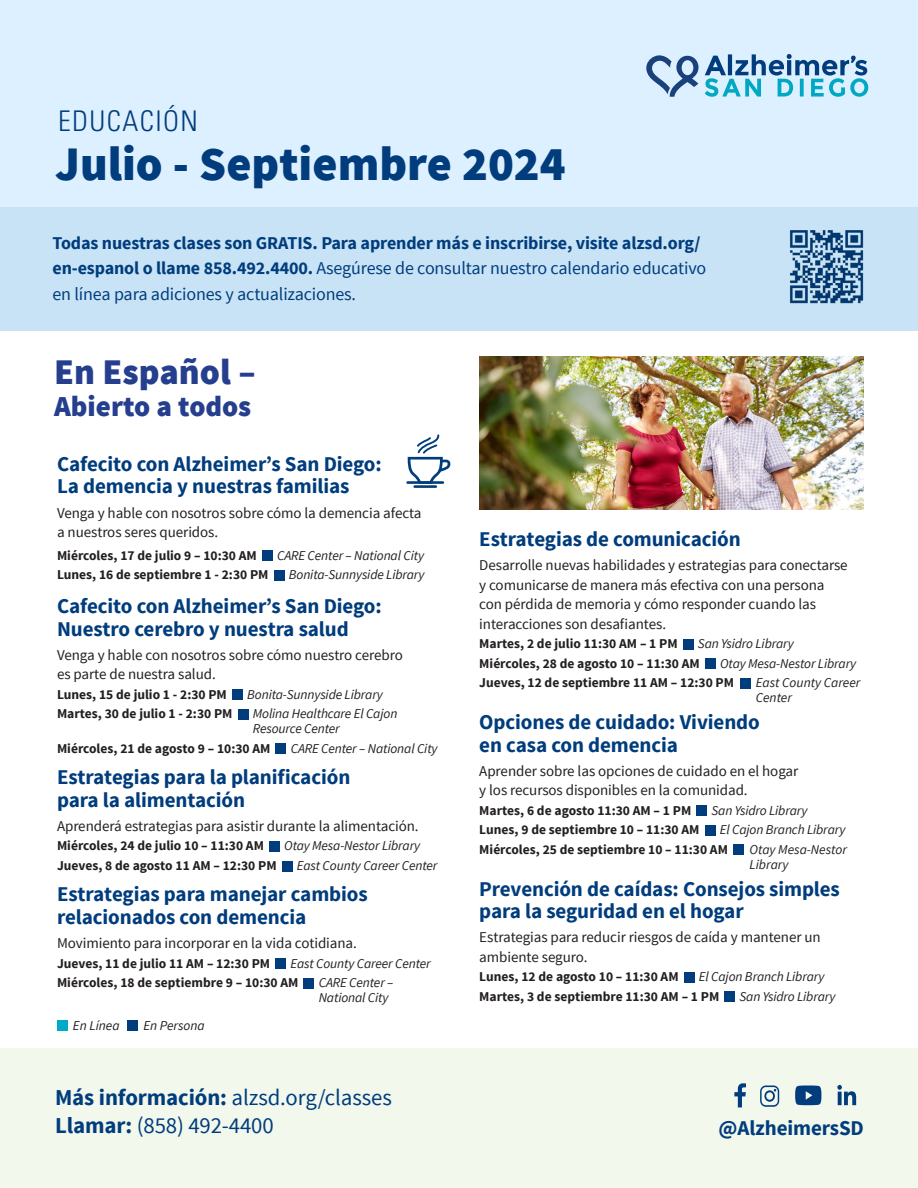
<style>
.page{position:relative;width:918px;height:1188px;background:#fff}
.page>*{position:absolute;margin:0;border:0;box-sizing:border-box;transform-origin:0 0}
.t1{font:900 48px "Source Sans Pro";color:#013d7d}
.t2{font:900 36px "Source Sans Pro";color:#253f8e}
.t3{font:900 28.8px "Source Sans Pro";color:#253f8e}
.t4{font:300 condensed 28.5px "Univers LT Std";letter-spacing:.05em;color:#013d7d}
.Class_Title{font:22.8px "Source Sans Pro";letter-spacing:-.005em;color:#013d7d}
.Class_Title-2{font:700 21px/22.5px "Source Sans Pro";letter-spacing:-.005em;color:#013d7d}
.Class_Title-3{font:700 18px/25.5px "Source Sans Pro";letter-spacing:-.01em;color:#013d7d}
.Class_Title-4{font:15px/19.5px "Source Sans Pro";letter-spacing:-.005em;color:#231f20}
.Class_Title-5{font:700 13.5px "Source Sans Pro";color:#231f20}
.Class_Title-6{font:italic 13.5px/15px "Source Sans Pro";letter-spacing:-.01em;color:#231f20}
.s1{font-weight:400}
.s2{font-weight:700}
</style>
<div class="page">
<div style="left:0;top:1049px;width:918px;height:139px;background:#f3f8ed"></div>
<div style="left:0;top:0;width:918px;height:207px;background:#ddf0ff"></div>
<hr style="left:406px;top:481px;width:38px;height:3px;background:#013d7d">
<hr style="left:413px;top:485px;width:24px;height:3px;background:#013d7d">
<svg style="left:408px;top:434px;width:43px;height:50px"></svg>
<svg style="left:760px;top:1085px;width:19px;height:22px"></svg>
<svg style="left:734px;top:1083px;width:12px;height:24px"></svg>
<svg style="left:837px;top:1085px;width:19px;height:20px"></svg>
<svg style="left:795px;top:1085px;width:26px;height:20px"></svg>
<div style="left:57px;top:1020px;width:11px;height:11px;background:#00abc8"></div>
<div style="left:127px;top:1020px;width:11px;height:11px;background:#013d7d"></div>
<div style="left:0;top:207px;width:918px;height:124px;background:#c8e3f6"></div>
<svg style="left:705px;top:54px;width:163px;height:43px"></svg>
<svg style="left:646px;top:55px;width:53px;height:42px"></svg>
<img style="left:790px;top:230px;width:74px;height:74px">
<div style="left:262px;top:550px;width:11px;height:11px;background:#013d7d"></div>
<div style="left:274px;top:570px;width:10px;height:11px;background:#013d7d"></div>
<div style="left:232px;top:690px;width:11px;height:10px;background:#013d7d"></div>
<div style="left:238px;top:709px;width:10px;height:11px;background:#013d7d"></div>
<div style="left:276px;top:744px;width:10px;height:10px;background:#013d7d"></div>
<div style="left:269px;top:841px;width:11px;height:11px;background:#013d7d"></div>
<div style="left:282px;top:861px;width:11px;height:10px;background:#013d7d"></div>
<div style="left:275px;top:958px;width:11px;height:11px;background:#013d7d"></div>
<div style="left:304px;top:978px;width:10px;height:11px;background:#013d7d"></div>
<div style="left:683px;top:639px;width:11px;height:11px;background:#013d7d"></div>
<div style="left:705px;top:658px;width:11px;height:11px;background:#013d7d"></div>
<div style="left:740px;top:678px;width:11px;height:11px;background:#013d7d"></div>
<div style="left:696px;top:805px;width:11px;height:11px;background:#013d7d"></div>
<div style="left:705px;top:825px;width:10px;height:11px;background:#013d7d"></div>
<div style="left:734px;top:844px;width:10px;height:11px;background:#013d7d"></div>
<div style="left:684px;top:972px;width:11px;height:11px;background:#013d7d"></div>
<div style="left:724px;top:992px;width:11px;height:10px;background:#013d7d"></div>
<img style="left:479px;top:356px;width:385px;height:153px">
<p class="t4" style="left:58px;top:104px;width:141px">EDUCACIÓN</p>
<p class="t1" style="left:55px;top:132px;width:512px">Julio - Septiembre 2024</p>
<p class="Class_Title-3" style="left:53px;top:231px;width:655px">Todas nuestras clases son GRATIS. Para aprender más e inscribirse, visite alzsd.org/ en-espanol o llame 858.492.4400. <span class="s1">Asegúrese de consultar nuestro calendario educativo en línea para adiciones y actualizaciones.</span></p>
<p class="t2" style="left:54px;top:349px;width:203px">En Español –</p>
<p class="t3" style="left:54px;top:388px;width:199px">Abierto a todos</p>
<p class="Class_Title-2" style="left:57px;top:453px;width:326px">Cafecito con Alzheimer’s San Diego:<br>La demencia y nuestras familias</p>
<p class="Class_Title-4" style="left:57px;top:503px;width:366px">Venga y hable con nosotros sobre cómo la demencia afecta a nuestros seres queridos.</p>
<p class="Class_Title-5" style="left:57px;top:546px;width:201px">Miércoles, 17 de julio 9 – 10:30 AM</p>
<p class="Class_Title-6" style="left:277px;top:548px;width:148px">CARE Center – National City</p>
<p class="Class_Title-5" style="left:57px;top:566px;width:213px">Lunes, 16 de septiembre 1 - 2:30 PM</p>
<p class="Class_Title-6" style="left:289px;top:567px;width:137px">Bonita-Sunnyside Library</p>
<p class="Class_Title-2" style="left:57px;top:596px;width:326px">Cafecito con Alzheimer’s San Diego:<br>Nuestro cerebro y nuestra salud</p>
<p class="Class_Title-4" style="left:57px;top:645px;width:347px">Venga y hable con nosotros sobre cómo nuestro cerebro es parte de nuestra salud.</p>
<p class="Class_Title-5" style="left:57px;top:686px;width:171px">Lunes, 15 de julio 1 - 2:30 PM</p>
<p class="Class_Title-6" style="left:247px;top:687px;width:137px">Bonita-Sunnyside Library</p>
<p class="Class_Title-5" style="left:57px;top:705px;width:177px">Martes, 30 de julio 1 - 2:30 PM</p>
<p class="Class_Title-6" style="left:253px;top:706px;width:146px">Molina Healthcare El Cajon<br>Resource Center</p>
<p class="Class_Title-5" style="left:57px;top:740px;width:215px">Miércoles, 21 de agosto 9 – 10:30 AM</p>
<p class="Class_Title-6" style="left:291px;top:741px;width:148px">CARE Center – National City</p>
<p class="Class_Title-2" style="left:57px;top:767px;width:295px">Estrategias para la planificación para la alimentación</p>
<p class="Class_Title-4" style="left:57px;top:816px;width:363px">Aprenderá estrategias para asistir durante la alimentación.</p>
<p class="Class_Title-5" style="left:57px;top:837px;width:209px">Miércoles, 24 de julio 10 – 11:30 AM</p>
<p class="Class_Title-6" style="left:284px;top:838px;width:138px">Otay Mesa-Nestor Library</p>
<p class="Class_Title-5" style="left:57px;top:857px;width:221px">Jueves, 8 de agosto 11 AM – 12:30 PM</p>
<p class="Class_Title-6" style="left:297px;top:858px;width:142px">East County Career Center</p>
<p class="Class_Title-2" style="left:57px;top:884px;width:312px">Estrategias para manejar cambios relacionados con demencia</p>
<p class="Class_Title-4" style="left:57px;top:934px;width:301px">Movimiento para incorporar en la vida cotidiana.</p>
<p class="Class_Title-5" style="left:57px;top:954px;width:215px">Jueves, 11 de julio 11 AM – 12:30 PM</p>
<p class="Class_Title-6" style="left:290px;top:956px;width:142px">East County Career Center</p>
<p class="Class_Title-5" style="left:57px;top:974px;width:243px">Miércoles, 18 de septiembre 9 – 10:30 AM</p>
<p class="Class_Title-6" style="left:319px;top:975px;width:76px">CARE Center –<br>National City</p>
<p class="Class_Title-6" style="left:73px;top:1018px;width:48px">En Línea</p>
<p class="Class_Title-6" style="left:143px;top:1018px;width:63px">En Persona</p>
<p class="Class_Title" style="left:55px;top:1083px;width:338px"><span class="s2">Más información:</span> alzsd.org/classes</p>
<p class="Class_Title" style="left:55px;top:1112px;width:220px"><span class="s2">Llamar:</span> (858) 492-4400</p>
<p class="Class_Title-2" style="left:479px;top:529px;width:263px">Estrategias de comunicación</p>
<p class="Class_Title-4" style="left:479px;top:556px;width:370px">Desarrolle nuevas habilidades y estrategias para conectarse y comunicarse de manera más efectiva con una persona con pérdida de memoria y cómo responder cuando las interacciones son desafiantes.</p>
<p class="Class_Title-5" style="left:479px;top:635px;width:200px">Martes, 2 de julio 11:30 AM – 1 PM</p>
<p class="Class_Title-6" style="left:698px;top:636px;width:97px">San Ysidro Library</p>
<p class="Class_Title-5" style="left:479px;top:655px;width:222px">Miércoles, 28 de agosto 10 – 11:30 AM</p>
<p class="Class_Title-6" style="left:720px;top:656px;width:138px">Otay Mesa-Nestor Library</p>
<p class="Class_Title-5" style="left:479px;top:674px;width:256px">Jueves, 12 de septiembre 11 AM – 12:30 PM</p>
<p class="Class_Title-6" style="left:756px;top:675px;width:106px">East County Career<br>Center</p>
<p class="Class_Title-2" style="left:479px;top:712px;width:282px">Opciones de cuidado: Viviendo en casa con demencia</p>
<p class="Class_Title-4" style="left:479px;top:761px;width:321px">Aprender sobre las opciones de cuidado en el hogar y los recursos disponibles en la comunidad.</p>
<p class="Class_Title-5" style="left:479px;top:802px;width:214px">Martes, 6 de agosto 11:30 AM – 1 PM</p>
<p class="Class_Title-6" style="left:712px;top:803px;width:97px">San Ysidro Library</p>
<p class="Class_Title-5" style="left:479px;top:821px;width:222px">Lunes, 9 de septiembre 10 – 11:30 AM</p>
<p class="Class_Title-6" style="left:720px;top:822px;width:127px">El Cajon Branch Library</p>
<p class="Class_Title-5" style="left:479px;top:841px;width:250px">Miércoles, 25 de septiembre 10 – 11:30 AM</p>
<p class="Class_Title-6" style="left:750px;top:842px;width:99px">Otay Mesa-Nestor<br>Library</p>
<p class="Class_Title-2" style="left:479px;top:878px;width:362px">Prevención de caídas: Consejos simples para la seguridad en el hogar</p>
<p class="Class_Title-4" style="left:479px;top:928px;width:343px">Estrategias para reducir riesgos de caída y mantener un ambiente seguro.</p>
<p class="Class_Title-5" style="left:479px;top:968px;width:201px">Lunes, 12 de agosto 10 – 11:30 AM</p>
<p class="Class_Title-6" style="left:699px;top:969px;width:127px">El Cajon Branch Library</p>
<p class="Class_Title-5" style="left:479px;top:988px;width:242px">Martes, 3 de septiembre 11:30 AM – 1 PM</p>
<p class="Class_Title-6" style="left:740px;top:989px;width:97px">San Ysidro Library</p>
<p class="Class_Title-2" style="left:719px;top:1117px;width:147px">@AlzheimersSD</p>
</div>
